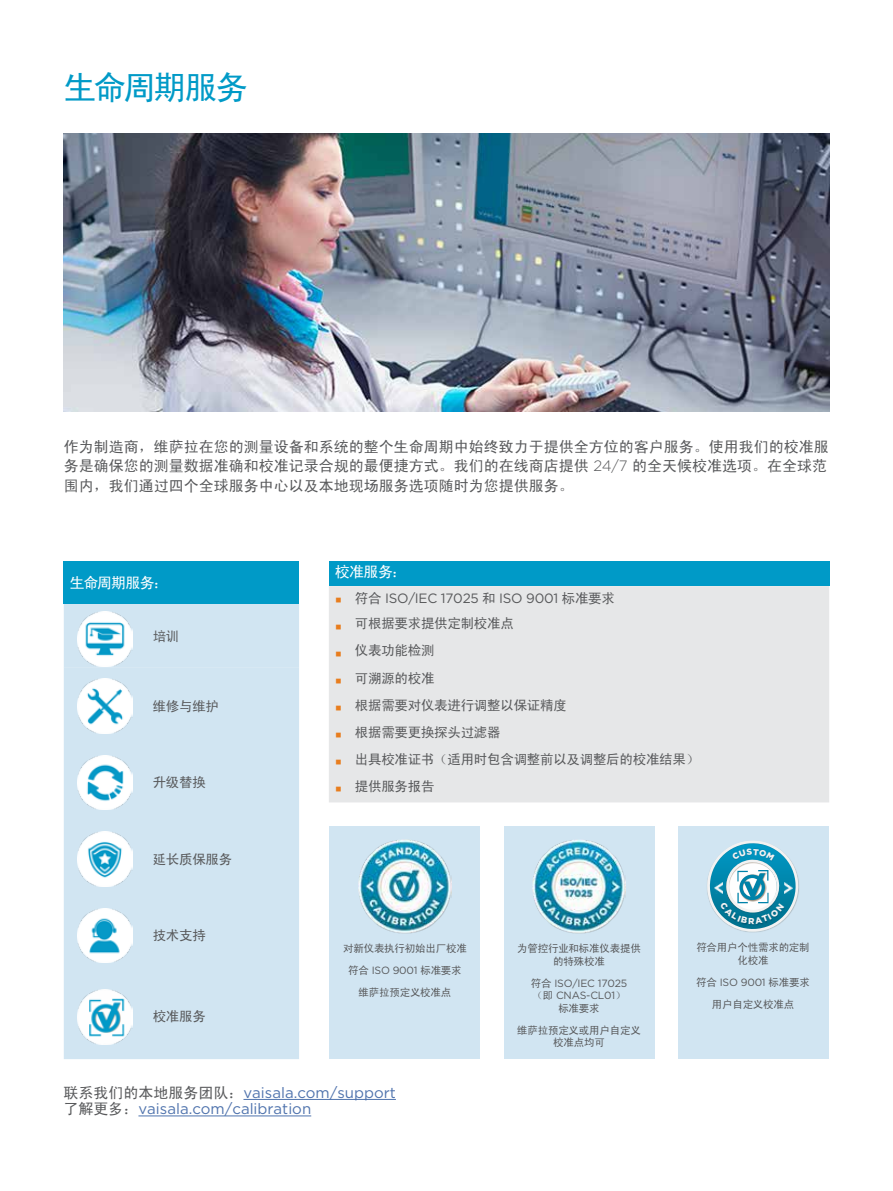
<style>
.page{position:relative;width:893px;height:1191px;background:#fff}
.page>*{position:absolute;margin:0;border:0;box-sizing:border-box;transform-origin:0 0}
.t1{font:33px "Sim Hei";letter-spacing:-.08em;color:#009ac7}
.t2{font:15px/19.5px "Sim Hei";color:#58595b;text-align:justify}
.t3{font:15px/16.5px "Gotham";color:#4f73ad}
.t4{font:15px "Sim Hei";letter-spacing:-.055em;color:#fff}
.t5{font:13.5px "Sim Hei";letter-spacing:-.02em;color:#58595b}
.t6{font:13.5px "Gotham";letter-spacing:-.02em;color:#58595b}
.t7{font:10.5px/12.6px "Sim Hei";letter-spacing:-.02em;color:#58595b;text-align:center}
.t8{font:10.5px/12.6px "Gotham";letter-spacing:-.02em;color:#58595b}
.s1{font-family:"Gotham";font-weight:300}
.s2{font-family:"Arial";font-weight:900;font-size:21px;color:#e87d1e}
.s3{font-family:"Sim Hei"}
.s4{font-family:"Sim Hei";color:#58595b}
</style>
<div class="page">
<img style="left:64px;top:133px;width:765px;height:278px">
<div style="left:329px;top:561px;width:500px;height:25px;background:#009ac7"></div>
<div style="left:329px;top:586px;width:500px;height:216px;background:#e6e7e8"></div>
<div style="left:64px;top:561px;width:235px;height:43px;background:#009ac7"></div>
<div style="left:64px;top:604px;width:235px;height:64px;background:#d1e5f2"></div>
<div style="left:64px;top:668px;width:235px;height:391px;background:#d1e5f2"></div>
<img style="left:78px;top:611px;width:54px;height:55px">
<div style="left:64px;top:674px;width:83px;height:64px;background:#d1e5f2"></div>
<img style="left:78px;top:678px;width:54px;height:55px">
<div style="left:64px;top:750px;width:83px;height:64px;background:#d1e5f2"></div>
<img style="left:78px;top:755px;width:54px;height:54px">
<div style="left:64px;top:827px;width:83px;height:64px;background:#d1e5f2"></div>
<img style="left:78px;top:832px;width:54px;height:54px">
<div style="left:64px;top:904px;width:83px;height:63px;background:#d1e5f2"></div>
<img style="left:78px;top:908px;width:54px;height:54px">
<div style="left:64px;top:984px;width:83px;height:64px;background:#d1e5f2"></div>
<img style="left:78px;top:989px;width:54px;height:55px">
<hr style="left:243px;top:1099px;width:153px;height:1px;background:#4f73ad">
<hr style="left:138px;top:1115px;width:173px;height:1px;background:#4f73ad">
<div style="left:330px;top:826px;width:150px;height:233px;background:#d1e5f2"></div>
<img style="left:358px;top:839px;width:94px;height:94px">
<div style="left:504px;top:826px;width:150px;height:233px;background:#d1e5f2"></div>
<img style="left:532px;top:839px;width:94px;height:94px">
<div style="left:678px;top:826px;width:150px;height:233px;background:#d1e5f2"></div>
<svg style="left:707px;top:840px;width:92px;height:91px"></svg>
<h1 class="t1" style="left:64px;top:71px;width:186px">生命周期服务</h1>
<p class="t2" style="left:64px;top:436px;width:767px">作为制造商，维萨拉在您的测量设备和系统的整个生命周期中始终致力于提供全方位的客户服务。使用我们的校准服务是确保您的测量数据准确和校准记录合规的最便捷方式。我们的在线商店提供 <span class="s1">24/7</span> 的全天候校准选项。在全球范围内，我们通过四个全球服务中心以及本地现场服务选项随时为您提供服务。</p>
<p class="t4" style="left:70px;top:575px;width:100px">生命周期服务：</p>
<p class="t5" style="left:153px;top:629px;width:28px">培训</p>
<p class="t5" style="left:153px;top:699px;width:68px">维修与维护</p>
<p class="t5" style="left:153px;top:775px;width:55px">升级替换</p>
<p class="t5" style="left:153px;top:852px;width:81px">延长质保服务</p>
<p class="t5" style="left:153px;top:929px;width:55px">技术支持</p>
<p class="t5" style="left:153px;top:1009px;width:55px">校准服务</p>
<p class="t4" style="left:335px;top:564px;width:73px">校准服务：</p>
<p class="t6" style="left:335px;top:589px;width:282px"><span class="s2">▪</span> <span class="s3">符合</span> ISO/IEC 17025 <span class="s3">和</span> ISO 9001 <span class="s3">标准要求</span></p>
<p class="t5" style="left:335px;top:617px;width:181px"><span class="s2">▪</span> 可根据要求提供定制校准点</p>
<p class="t5" style="left:335px;top:644px;width:101px"><span class="s2">▪</span> 仪表功能检测</p>
<p class="t5" style="left:335px;top:671px;width:101px"><span class="s2">▪</span> 可溯源的校准</p>
<p class="t5" style="left:335px;top:698px;width:234px"><span class="s2">▪</span> 根据需要对仪表进行调整以保证精度</p>
<p class="t5" style="left:335px;top:725px;width:167px"><span class="s2">▪</span> 根据需要更换探头过滤器</p>
<p class="t5" style="left:335px;top:752px;width:366px"><span class="s2">▪</span> 出具校准证书（适用时包含调整前以及调整后的校准结果）</p>
<p class="t5" style="left:335px;top:779px;width:101px"><span class="s2">▪</span> 提供服务报告</p>
<p class="t7" style="left:343px;top:942px;width:125px">对新仪表执行初始出厂校准</p>
<p class="t8" style="left:348px;top:963px;width:115px"><span class="s3">符合</span> ISO 9001 <span class="s3">标准要求</span></p>
<p class="t7" style="left:359px;top:986px;width:94px">维萨拉预定义校准点</p>
<p class="t7" style="left:517px;top:942px;width:125px">为管控行业和标准仪表提供的特殊校准</p>
<p class="t8" style="left:531px;top:976px;width:98px"><span class="s3">符合</span> ISO/IEC 17025<span class="s3">（即</span> CNAS-CL01<span class="s3">）</span></p>
<p class="t7" style="left:517px;top:997px;width:125px;line-height:22px">标准要求<br>维萨拉预定义或用户自定义</p>
<p class="t7" style="left:553px;top:1036px;width:53px">校准点均可</p>
<p class="t7" style="left:696px;top:941px;width:115px">符合用户个性需求的定制化校准</p>
<p class="t8" style="left:696px;top:975px;width:115px"><span class="s3">符合</span> ISO 9001 <span class="s3">标准要求</span></p>
<p class="t7" style="left:712px;top:997px;width:84px">用户自定义校准点</p>
<p class="t3" style="left:63px;top:1084px;width:334px"><span class="s4">联系我们的本地服务团队：</span>vaisala.com/support<span class="s4">了解更多：</span>vaisala.com/calibration</p>
</div>
